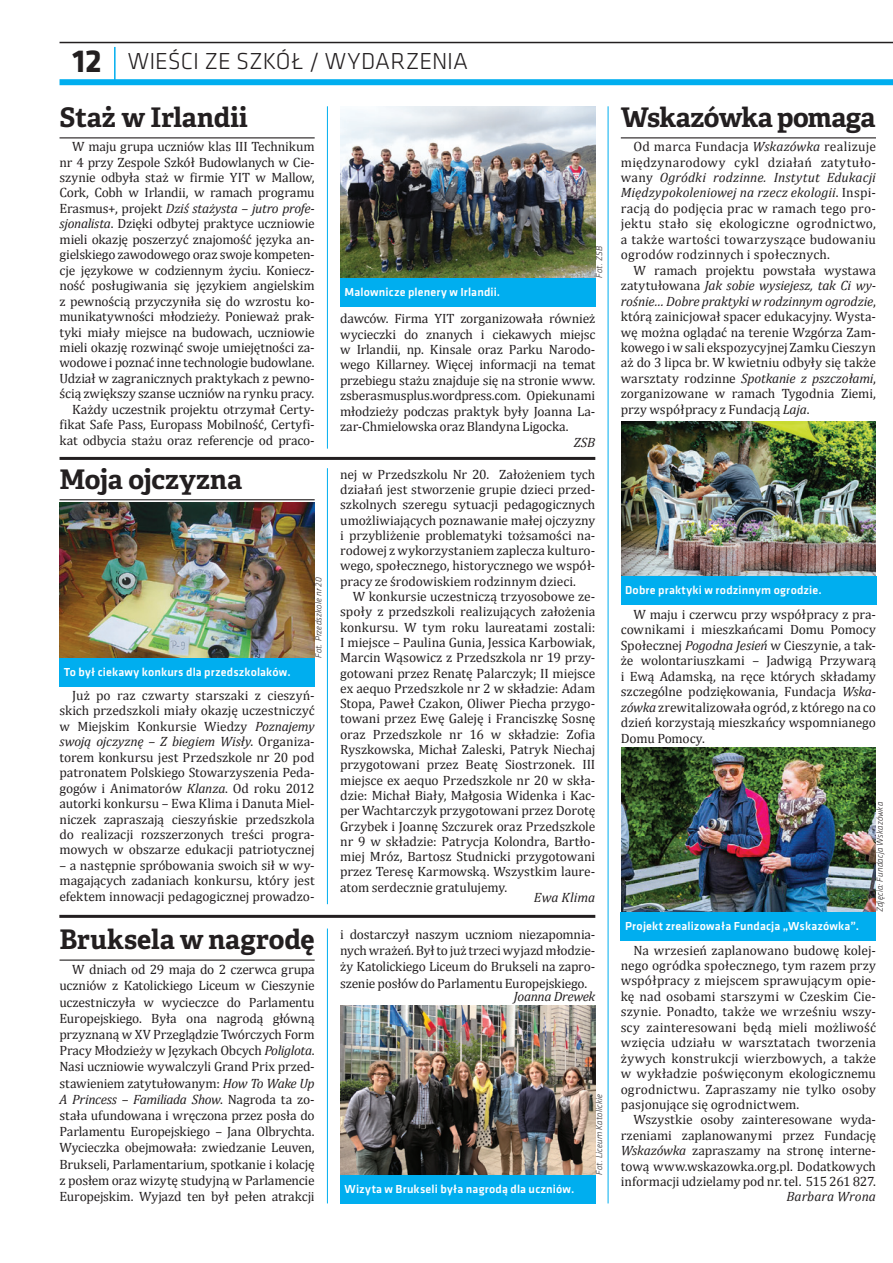
<style>
.page{position:relative;width:893px;height:1263px;background:#fff}
.page>*{position:absolute;margin:0;border:0;box-sizing:border-box;transform-origin:0 0}
.t1{font:700 27px "Adelle Basic";letter-spacing:-.01em;color:#231f20}
.t2{font:300 24px "Klavika";color:#231f20}
.t3{font:13.5px/15.5px "Cambria";letter-spacing:-.01em;color:#231f20;text-align:justify}
.t4{font:italic 13.5px "Cambria";color:#231f20}
.t5{font:italic 13.5px "Cambria";letter-spacing:-.025em;color:#231f20}
.t6{font:500 12px "Klavika";letter-spacing:.015em;color:#fff}
.t7{font:italic 300 9px "Klavika";letter-spacing:.015em;color:#231f20}
.s1{font-weight:700;font-size:33px}
.s2{font-style:italic}
</style>
<div class="page">
<hr style="left:114px;top:47px;width:2px;height:35px;background:#00aeef">
<div style="left:60px;top:79px;width:833px;height:6px;background:#00aeef"></div>
<hr style="left:60px;top:42px;width:833px;height:1px;background:#231f20">
<hr style="left:60px;top:457px;width:535px;height:3px;background:#231f20">
<hr style="left:59px;top:915px;width:536px;height:3px;background:#231f20">
<hr style="left:327px;top:928px;width:1px;height:275px;background:#00aeef">
<hr style="left:60px;top:137px;width:255px;height:1px;background:#231f20">
<img style="left:340px;top:106px;width:255px;height:172px">
<div style="left:340px;top:278px;width:255px;height:28px;background:#00aeef"></div>
<hr style="left:60px;top:499px;width:255px;height:1px;background:#231f20">
<img style="left:60px;top:503px;width:255px;height:155px">
<div style="left:60px;top:658px;width:255px;height:28px;background:#00aeef"></div>
<hr style="left:60px;top:959px;width:255px;height:2px;background:#231f20">
<img style="left:340px;top:1005px;width:255px;height:170px">
<div style="left:340px;top:1175px;width:255px;height:28px;background:#00aeef"></div>
<hr style="left:621px;top:137px;width:255px;height:1px;background:#231f20">
<img style="left:621px;top:421px;width:255px;height:155px">
<div style="left:621px;top:576px;width:255px;height:29px;background:#00aeef"></div>
<img style="left:621px;top:747px;width:255px;height:165px">
<div style="left:621px;top:912px;width:255px;height:29px;background:#00aeef"></div>
<hr style="left:608px;top:106px;width:1px;height:1097px;background:#00aeef">
<hr style="left:327px;top:106px;width:1px;height:343px;background:#00aeef">
<hr style="left:327px;top:468px;width:1px;height:436px;background:#00aeef">
<h2 class="t2" style="left:73px;top:46px;width:397px"><span class="s1">12</span> WIEŚCI ZE SZKÓŁ / WYDARZENIA</h2>
<h1 class="t1" style="left:60px;top:100px;width:190px">Staż w Irlandii</h1>
<p class="t3" style="left:60px;top:139px;width:257px;text-align:right">W maju grupa uczniów klas III Technikum nr 4 przy Zespole Szkół Budowlanych w Cie&shy;szynie odbyła staż w firmie YIT w Mallow, Cork, Cobh w Irlandii, w ramach programu Erasmus+, projekt <span class="s2">Dziś stażysta – jutro profe&shy;sjonalista</span>. Dzięki odbytej praktyce uczniowie mieli okazję poszerzyć znajomość języka an&shy;gielskiego zawodowego oraz swoje kompeten&shy;cje językowe w codziennym życiu. Koniecz&shy;ność posługiwania się językiem angielskim z pewnością przyczyniła się do wzrostu ko&shy;munikatywności młodzieży. Ponieważ prak&shy;tyki miały miejsce na budowach, uczniowie mieli okazję rozwinąć swoje umiejętności za&shy;wodowe i poznać inne technologie budowlane.<br>Udział w zagranicznych praktykach z pewno&shy;ścią zwiększy szanse uczniów na rynku pracy.<br>Każdy uczestnik projektu otrzymał Certy&shy;fikat Safe Pass, Europass Mobilność, Certyfi&shy;kat odbycia stażu oraz referencje od praco-</p>
<p class="t7" style="left:594px;top:278px;width:33px;rotate:-90deg">Fot. ZSB</p>
<p class="t6" style="left:344px;top:283px;width:157px">Malownicze plenery w Irlandii.</p>
<p class="t3" style="left:340px;top:311px;width:257px">dawców. Firma YIT zorganizowała również wycieczki do znanych i ciekawych miejsc w Irlandii, np. Kinsale oraz Parku Narodo&shy;wego Killarney. Więcej informacji na temat przebiegu stażu znajduje się na stronie www. zsberasmusplus.wordpress.com. Opiekunami młodzieży podczas praktyk były Joanna La&shy;zar-Chmielowska oraz Blandyna Ligocka.</p>
<p class="t4" style="left:574px;top:435px;width:23px">ZSB</p>
<h1 class="t1" style="left:60px;top:462px;width:184px">Moja ojczyzna</h1>
<p class="t3" style="left:340px;top:466px;width:257px">nej w Przedszkolu Nr 20. Założeniem tych działań jest stworzenie grupie dzieci przed&shy;szkolnych szeregu sytuacji pedagogicznych umożliwiających poznawanie małej ojczyzny i przybliżenie problematyki tożsamości na&shy;rodowej z wykorzystaniem zaplecza kulturo&shy;wego, społecznego, historycznego we współ&shy;pracy ze środowiskiem rodzinnym dzieci.</p>
<p class="t3" style="left:340px;top:589px;width:257px;text-indent:13px">W konkursie uczestniczą trzyosobowe ze&shy;społy z przedszkoli realizujących założenia konkursu. W tym roku laureatami zostali:<br>I miejsce – Paulina Gunia, Jessica Karbowiak, Marcin Wąsowicz z Przedszkola nr 19 przy&shy;gotowani przez Renatę Palarczyk; II miejsce ex aequo Przedszkole nr 2 w składzie: Adam Stopa, Paweł Czakon, Oliwer Piecha przygo&shy;towani przez Ewę Galeję i Franciszkę Sosnę oraz Przedszkole nr 16 w składzie: Zofia Ryszkowska, Michał Zaleski, Patryk Niechaj przygotowani przez Beatę Siostrzonek. III miejsce ex aequo Przedszkole nr 20 w skła&shy;dzie: Michał Biały, Małgosia Widenka i Kac&shy;per Wachtarczyk przygotowani przez Dorotę Grzybek i Joannę Szczurek oraz Przedszkole nr 9 w składzie: Patrycja Kolondra, Bartło&shy;miej Mróz, Bartosz Studnicki przygotowani przez Teresę Karmowską. Wszystkim laure&shy;atom serdecznie gratulujemy.</p>
<p class="t4" style="left:534px;top:889px;width:63px">Ewa Klima</p>
<p class="t7" style="left:313px;top:658px;width:82px;rotate:-90deg">Fot. Przedszkole nr 20</p>
<p class="t6" style="left:64px;top:664px;width:228px">To był ciekawy konkurs dla przedszkolaków.</p>
<p class="t3" style="left:59px;top:687px;width:257px;text-indent:13px">Już po raz czwarty starszaki z cieszyń&shy;skich przedszkoli miały okazję uczestniczyć w Miejskim Konkursie Wiedzy <span class="s2">Poznajemy swoją ojczyznę – Z biegiem Wisły</span>. Organiza&shy;torem konkursu jest Przedszkole nr 20 pod patronatem Polskiego Stowarzyszenia Peda&shy;gogów i Animatorów <span class="s2">Klanza</span>. Od roku 2012 autorki konkursu – Ewa Klima i Danuta Miel&shy;niczek zapraszają cieszyńskie przedszkola do realizacji rozszerzonych treści progra&shy;mowych w obszarze edukacji patriotycznej</p>
<p class="t3" style="left:59px;top:857px;width:257px">– a następnie spróbowania swoich sił w wy&shy;magających zadaniach konkursu, który jest efektem innowacji pedagogicznej prowadzo-</p>
<h1 class="t1" style="left:60px;top:922px;width:257px">Bruksela w nagrodę</h1>
<p class="t3" style="left:60px;top:961px;width:257px;line-height:16.2px;text-indent:13px">W dniach od 29 maja do 2 czerwca grupa uczniów z Katolickiego Liceum w Cieszynie uczestniczyła w wycieczce do Parlamentu Europejskiego. Była ona nagrodą główną przyznaną w XV Przeglądzie Twórczych Form Pracy Młodzieży w Językach Obcych <span class="s2">Poliglota</span>.<br>Nasi uczniowie wywalczyli Grand Prix przed&shy;stawieniem zatytułowanym: <span class="s2">How To Wake Up A Princess – Familiada Show</span>. Nagroda ta zo&shy;stała ufundowana i wręczona przez posła do Parlamentu Europejskiego – Jana Olbrychta.<br>Wycieczka obejmowała: zwiedzanie Leuven, Brukseli, Parlamentarium, spotkanie i kolację z posłem oraz wizytę studyjną w Parlamencie Europejskim. Wyjazd ten był pełen atrakcji</p>
<p class="t3" style="left:340px;top:926px;width:257px;line-height:16.2px">i dostarczył naszym uczniom niezapomnia&shy;nych wrażeń. Był to już trzeci wyjazd młodzie&shy;ży Katolickiego Liceum do Brukseli na zapro&shy;szenie posłów do Parlamentu Europejskiego.</p>
<p class="t5" style="left:514px;top:988px;width:83px">Joanna Drewek</p>
<p class="t6" style="left:344px;top:1181px;width:231px">Wizyta w Brukseli była nagrodą dla uczniów.</p>
<p class="t7" style="left:594px;top:1175px;width:83px;rotate:-90deg">Fot. Liceum Katolickie</p>
<h1 class="t1" style="left:621px;top:100px;width:256px">Wskazówka pomaga</h1>
<p class="t3" style="left:621px;top:139px;width:257px;text-indent:13px">Od marca Fundacja <span class="s2">Wskazówka</span> realizuje międzynarodowy cykl działań zatytuło&shy;wany <span class="s2">Ogródki rodzinne. Instytut Edukacji Międzypokoleniowej na rzecz ekologii</span>. Inspi&shy;racją do podjęcia prac w ramach tego pro&shy;jektu stało się ekologiczne ogrodnictwo, a także wartości towarzyszące budowaniu ogrodów rodzinnych i społecznych.</p>
<p class="t3" style="left:621px;top:262px;width:257px;text-indent:13px">W ramach projektu powstała wystawa zatytułowana <span class="s2">Jak sobie wysiejesz, tak Ci wy&shy;rośnie… Dobre praktyki w rodzinnym ogrodzie</span>, którą zainicjował spacer edukacyjny. Wysta&shy;wę można oglądać na terenie Wzgórza Zam&shy;kowego i w sali ekspozycyjnej Zamku Cieszyn aż do 3 lipca br. W kwietniu odbyły się także warsztaty rodzinne <span class="s2">Spotkanie z pszczołami</span>, zorganizowane w ramach Tygodnia Ziemi, przy współpracy z Fundacją <span class="s2">Laja</span>.</p>
<p class="t6" style="left:625px;top:582px;width:198px">Dobre praktyki w rodzinnym ogrodzie.</p>
<p class="t3" style="left:621px;top:607px;width:257px;text-indent:13px">W maju i czerwcu przy współpracy z pra&shy;cownikami i mieszkańcami Domu Pomocy Społecznej <span class="s2">Pogodna Jesień</span> w Cieszynie, a tak&shy;że wolontariuszkami – Jadwigą Przywarą i Ewą Adamską, na ręce których składamy szczególne podziękowania, Fundacja <span class="s2">Wska&shy;zówka</span> zrewitalizowała ogród, z którego na co dzień korzystają mieszkańcy wspomnianego Domu Pomocy.</p>
<p class="t7" style="left:874px;top:912px;width:112px;rotate:-90deg">Zdjęcia: Fundacja Wskazówka</p>
<p class="t6" style="left:625px;top:918px;width:235px">Projekt zrealizowała Fundacja „Wskazówka”.</p>
<p class="t3" style="left:621px;top:942px;width:257px;text-indent:13px">Na wrzesień zaplanowano budowę kolej&shy;nego ogródka społecznego, tym razem przy współpracy z miejscem sprawującym opie&shy;kę nad osobami starszymi w Czeskim Cie&shy;szynie. Ponadto, także we wrześniu wszy&shy;scy zainteresowani będą mieli możliwość wzięcia udziału w warsztatach tworzenia żywych konstrukcji wierzbowych, a także w wykładzie poświęconym ekologicznemu ogrodnictwu. Zapraszamy nie tylko osoby pasjonujące się ogrodnictwem.</p>
<p class="t3" style="left:621px;top:1112px;width:257px;text-indent:13px">Wszystkie osoby zainteresowane wyda&shy;rzeniami zaplanowanymi przez Fundację <span class="s2">Wskazówka</span> zapraszamy na stronę interne&shy;tową www.wskazowka.org.pl. Dodatkowych informacji udzielamy pod nr. tel. 515 261 827.</p>
<p class="t4" style="left:786px;top:1188px;width:91px">Barbara Wrona</p>
</div>
